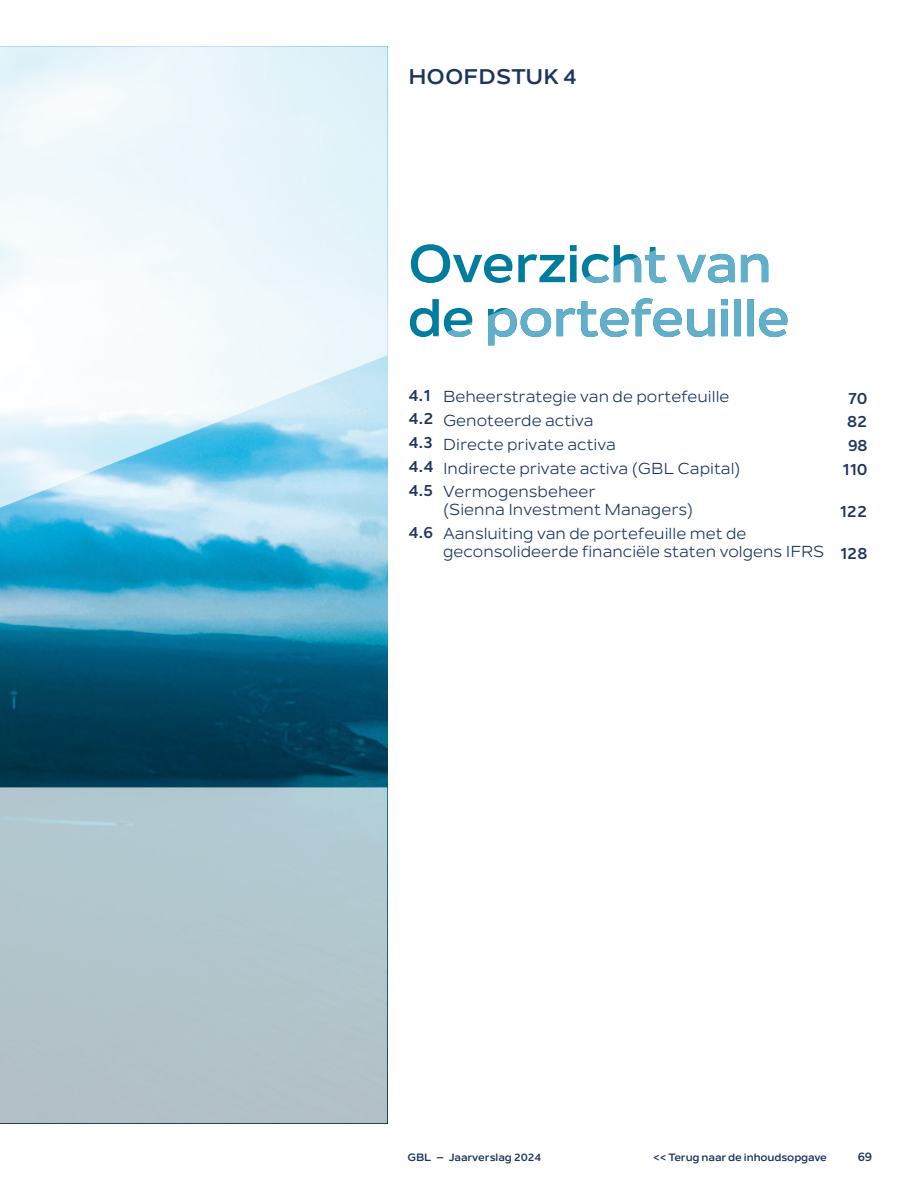
<style>
.page{position:relative;width:919px;height:1187px;background:#fff}
.page>*{position:absolute;margin:0;border:0;box-sizing:border-box;transform-origin:0 0}
.t1{font:700 21px "Nolan";color:#1c355e}
.t2{font:15.75px/18px "Nolan";color:#1c355e}
.t3{font:700 15.75px "Nolan";color:#1c355e}
.t4{font:700 12px "Nolan";color:#1c355e}
.t5{font:700 10.5px "Nolan";letter-spacing:-.01em;color:#1c355e}
.s1{font-weight:700}
</style>
<div class="page">
<svg style="left:0;top:47px;width:387px;height:1076px"></svg>
<svg style="left:410px;top:244px;width:377px;height:101px"></svg>
<h1 class="t1" style="left:408px;top:64px;width:170px">HOOFDSTUK 4</h1>
<p class="t2" style="left:408px;top:388px;width:322px"><span class="s1">4.1</span> Beheerstrategie van de portefeuille</p>
<p class="t3" style="left:848px;top:389px;width:21px">70</p>
<p class="t2" style="left:408px;top:412px;width:187px"><span class="s1">4.2</span> Genoteerde activa</p>
<p class="t3" style="left:847px;top:412px;width:22px">82</p>
<p class="t2" style="left:408px;top:435px;width:209px"><span class="s1">4.3</span> Directe private activa</p>
<p class="t3" style="left:848px;top:436px;width:21px">98</p>
<p class="t2" style="left:408px;top:459px;width:333px"><span class="s1">4.4</span> Indirecte private activa (GBL Capital)</p>
<p class="t3" style="left:842px;top:460px;width:26px">110</p>
<p class="t2" style="left:443px;top:483px;width:252px;text-indent:-35px"><span class="s1">4.5</span> Vermogensbeheer<br>(Sienna Investment Managers)</p>
<p class="t3" style="left:839px;top:502px;width:29px">122</p>
<p class="t2" style="left:443px;top:525px;width:426px;text-indent:-35px"><span class="s1">4.6</span> Aansluiting van de portefeuille met de geconsolideerde financiële staten volgens IFRS <span class="s1">128</span></p>
<p class="t5" style="left:407px;top:1151px;width:135px">GBL – Jaarverslag 2024</p>
<p class="t5" style="left:653px;top:1151px;width:175px">&lt;&lt; Terug naar de inhoudsopgave</p>
<p class="t4" style="left:857px;top:1149px;width:16px">69</p>
</div>
